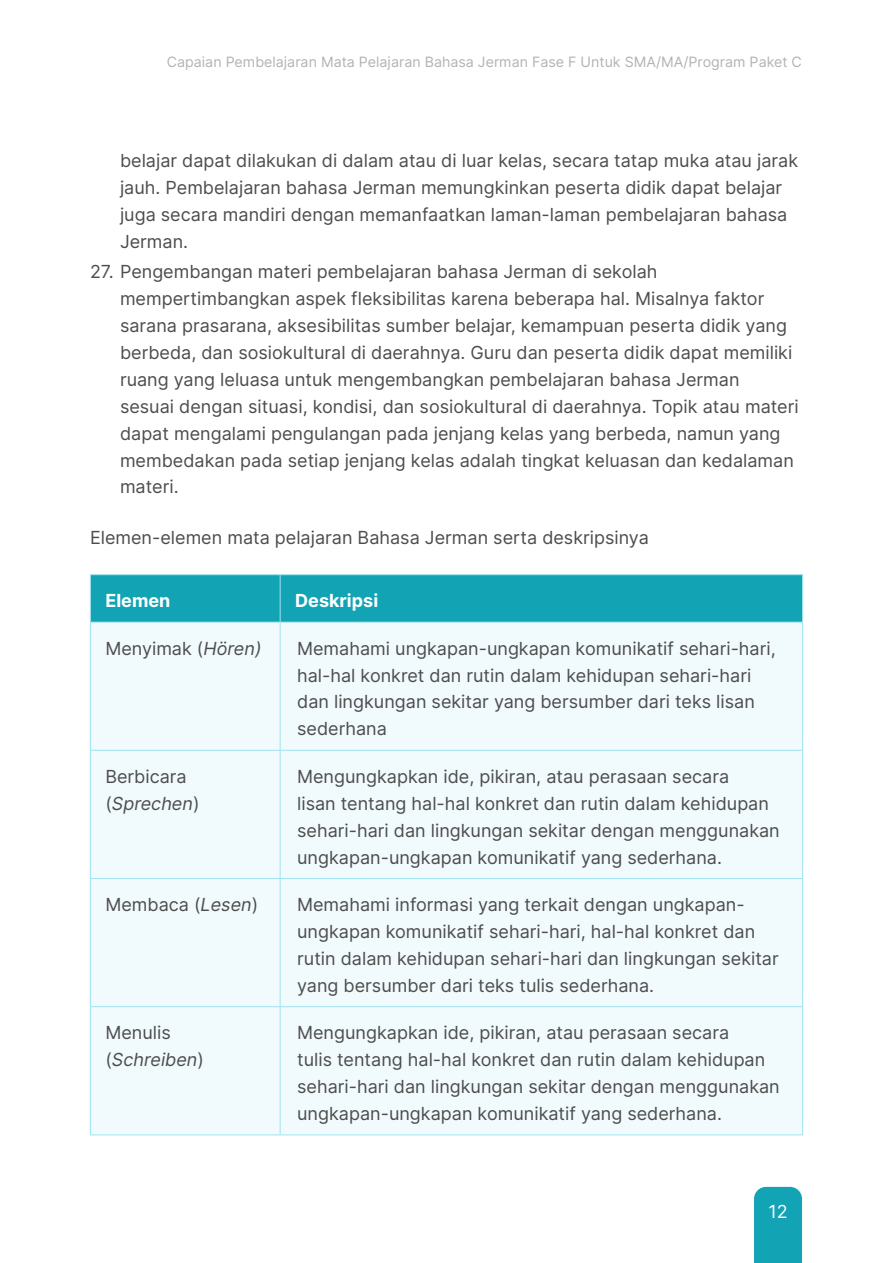
<style>
.page{position:relative;width:893px;height:1263px;background:#fff}
.page>*{position:absolute;margin:0;border:0;box-sizing:border-box;transform-origin:0 0}
.t1{font:18px/26.8px "Inter";color:#4d4d4d}
.Judul{font:700 18px "Inter";color:#fff}
.t2{font:18px "Inter";color:#fff}
.t3{font:14.25px "Inter";color:#b3b3b3}
.s1{font-style:italic}
</style>
<div class="page">
<div style="left:754px;top:1187px;width:48px;height:76px;background:#12a3b4"></div>
<div style="left:91px;top:575px;width:711px;height:47px;background:#12a3b4"></div>
<div style="left:91px;top:623px;width:711px;height:511px;background:#f1fafd"></div>
<hr style="left:280px;top:575px;width:1px;height:47px;background:#a0e3f0">
<hr style="left:280px;top:622px;width:1px;height:128px;background:#a0e3f0">
<hr style="left:90px;top:750px;width:190px;height:1px;background:#a0e3f0">
<hr style="left:280px;top:750px;width:523px;height:1px;background:#a0e3f0">
<hr style="left:280px;top:751px;width:1px;height:127px;background:#a0e3f0">
<hr style="left:90px;top:878px;width:190px;height:1px;background:#a0e3f0">
<hr style="left:280px;top:878px;width:523px;height:1px;background:#a0e3f0">
<hr style="left:280px;top:879px;width:1px;height:127px;background:#a0e3f0">
<hr style="left:280px;top:1007px;width:1px;height:127px;background:#a0e3f0">
<hr style="left:90px;top:574px;width:190px;height:1px;background:#a0e3f0">
<hr style="left:90px;top:575px;width:1px;height:47px;background:#a0e3f0">
<hr style="left:280px;top:574px;width:523px;height:1px;background:#a0e3f0">
<hr style="left:802px;top:575px;width:1px;height:47px;background:#a0e3f0">
<hr style="left:90px;top:622px;width:190px;height:1px;background:#a0e3f0">
<hr style="left:90px;top:622px;width:1px;height:128px;background:#a0e3f0">
<hr style="left:280px;top:622px;width:523px;height:1px;background:#a0e3f0">
<hr style="left:802px;top:622px;width:1px;height:128px;background:#a0e3f0">
<hr style="left:90px;top:751px;width:1px;height:127px;background:#a0e3f0">
<hr style="left:802px;top:751px;width:1px;height:127px;background:#a0e3f0">
<hr style="left:90px;top:879px;width:1px;height:127px;background:#a0e3f0">
<hr style="left:802px;top:879px;width:1px;height:127px;background:#a0e3f0">
<hr style="left:90px;top:1006px;width:190px;height:1px;background:#a0e3f0">
<hr style="left:90px;top:1007px;width:1px;height:127px;background:#a0e3f0">
<hr style="left:280px;top:1006px;width:523px;height:1px;background:#a0e3f0">
<hr style="left:802px;top:1007px;width:1px;height:127px;background:#a0e3f0">
<hr style="left:90px;top:1134px;width:190px;height:1px;background:#a0e3f0">
<hr style="left:280px;top:1134px;width:523px;height:1px;background:#a0e3f0">
<p class="t3" style="left:167px;top:51px;width:637px">Capaian Pembelajaran Mata Pelajaran Bahasa Jerman Fase F Untuk SMA/MA/Program Paket C</p>
<p class="t1" style="left:120px;top:147px;width:680px">belajar dapat dilakukan di dalam atau di luar kelas, secara tatap muka atau jarak jauh. Pembelajaran bahasa Jerman memungkinkan peserta didik dapat belajar juga secara mandiri dengan memanfaatkan laman-laman pembelajaran bahasa Jerman.</p>
<p class="t1" style="left:120px;top:258px;width:680px;text-indent:-30px">27. Pengembangan materi pembelajaran bahasa Jerman di sekolah mempertimbangkan aspek fleksibilitas karena beberapa hal. Misalnya faktor sarana prasarana, aksesibilitas sumber belajar, kemampuan peserta didik yang berbeda, dan sosiokultural di daerahnya. Guru dan peserta didik dapat memiliki ruang yang leluasa untuk mengembangkan pembelajaran bahasa Jerman<br>sesuai dengan situasi, kondisi, dan sosiokultural di daerahnya. Topik atau materi dapat mengalami pengulangan pada jenjang kelas yang berbeda, namun yang membedakan pada setiap jenjang kelas adalah tingkat keluasan dan kedalaman materi.</p>
<p class="t1" style="left:90px;top:524px;width:560px">Elemen-elemen mata pelajaran Bahasa Jerman serta deskripsinya</p>
<p class="Judul" style="left:105px;top:587px;width:67px">Elemen</p>
<p class="Judul" style="left:295px;top:587px;width:85px">Deskripsi</p>
<p class="t1" style="left:105px;top:634px;width:158px">Menyimak (<span class="s1">Hӧren)</span></p>
<p class="t1" style="left:297px;top:634px;width:480px">Memahami ungkapan-ungkapan komunikatif sehari-hari, hal-hal konkret dan rutin dalam kehidupan sehari-hari dan lingkungan sekitar yang bersumber dari teks lisan sederhana</p>
<p class="t1" style="left:105px;top:762px;width:96px">Berbicara (<span class="s1">Sprechen</span>)</p>
<p class="t1" style="left:297px;top:762px;width:484px">Mengungkapkan ide, pikiran, atau perasaan secara<br>lisan tentang hal-hal konkret dan rutin dalam kehidupan sehari-hari dan lingkungan sekitar dengan menggunakan ungkapan-ungkapan komunikatif yang sederhana.</p>
<p class="t1" style="left:105px;top:890px;width:154px">Membaca (<span class="s1">Lesen</span>)</p>
<p class="t1" style="left:297px;top:890px;width:483px">Memahami informasi yang terkait dengan ungkapan&shy;ungkapan komunikatif sehari-hari, hal-hal konkret dan rutin dalam kehidupan sehari-hari dan lingkungan sekitar yang bersumber dari teks tulis sederhana.</p>
<p class="t1" style="left:105px;top:1019px;width:100px">Menulis (<span class="s1">Schreiben</span>)</p>
<p class="t1" style="left:297px;top:1019px;width:484px">Mengungkapkan ide, pikiran, atau perasaan secara<br>tulis tentang hal-hal konkret dan rutin dalam kehidupan sehari-hari dan lingkungan sekitar dengan menggunakan ungkapan-ungkapan komunikatif yang sederhana.</p>
<p class="t2" style="left:768px;top:1198px;width:21px">12</p>
</div>
